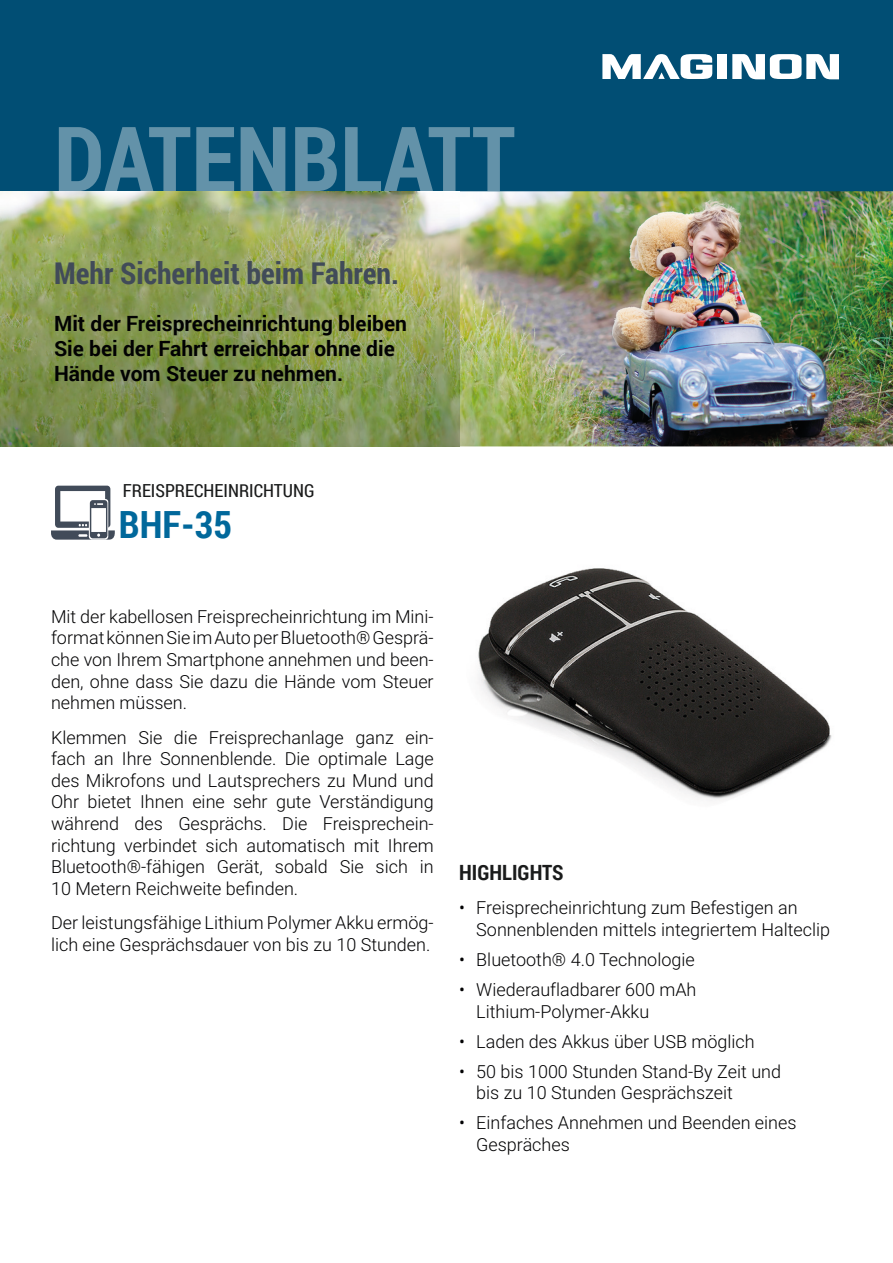
<style>
.page{position:relative;width:893px;height:1263px;background:#fff}
.page>*{position:absolute;margin:0;border:0;box-sizing:border-box;transform-origin:0 0}
.t1{font:700 90px "Roboto Condensed";color:#6392a9}
.t2{font:700 37.5px "Roboto Condensed";color:#01689b}
.t3{font:700 30px "Roboto Condensed";color:#414b59}
.t4{font:700 21px/25.2px "Roboto";color:#020203}
.t5{font:700 21px "Roboto Condensed";color:#1a1b1b}
.t6{font:300 18px/21.6px "Roboto";color:#020203}
.t7{font:18px "Roboto Condensed";color:#1a1b1b}
</style>
<div class="page">
<div style="left:0;top:0;width:893px;height:191px;background:#014e74"></div>
<div style="left:717px;top:54px;width:10px;height:25px;background:#fff"></div>
<svg style="left:732px;top:54px;width:107px;height:25px"></svg>
<svg style="left:602px;top:54px;width:110px;height:25px"></svg>
<svg style="left:51px;top:486px;width:64px;height:54px"></svg>
<img style="left:459px;top:192px;width:434px;height:254px">
<img style="left:52px;top:446px;width:369px;height:1px">
<img style="left:460px;top:191px;width:433px;height:1px">
<img style="left:478px;top:568px;width:354px;height:233px">
<img style="left:0;top:191px;width:459px;height:255px">
<h1 class="t1" style="left:54px;top:96px;width:463px">DATENBLATT</h1>
<h3 class="t3" style="left:54px;top:252px;width:347px">Mehr Sicherheit beim Fahren.</h3>
<p class="t4" style="left:54px;top:310px;width:355px">Mit der Freisprecheinrichtung bleiben<br>Sie bei der Fahrt erreichbar ohne die<br>Hände vom Steuer zu nehmen.</p>
<p class="t7" style="left:123px;top:478px;width:193px">FREISPRECHEINRICHTUNG</p>
<h2 class="t2" style="left:119px;top:498px;width:115px">BHF-35</h2>
<p class="t6" style="left:51px;top:605px;width:384px;text-align:justify">Mit der kabellosen Freisprecheinrichtung im Mini&shy;format können Sie im Auto per Bluetooth® Gesprä&shy;che von Ihrem Smartphone annehmen und been&shy;den, ohne dass Sie dazu die Hände vom Steuer nehmen müssen.</p>
<p class="t6" style="left:51px;top:726px;width:384px;text-align:justify">Klemmen Sie die Freisprechanlage ganz ein&shy;fach an Ihre Sonnenblende. Die optimale Lage des Mikrofons und Lautsprechers zu Mund und Ohr bietet Ihnen eine sehr gute Verständigung während des Gesprächs. Die Freisprechein&shy;richtung verbindet sich automatisch mit Ihrem Bluetooth®-fähigen Gerät, sobald Sie sich in 10 Metern Reichweite befinden.</p>
<p class="t6" style="left:51px;top:911px;width:384px">Der leistungsfähige Lithium Polymer Akku ermög&shy;lich eine Gesprächsdauer von bis zu 10 Stunden.</p>
<p class="t5" style="left:459px;top:857px;width:106px">HIGHLIGHTS</p>
<p class="t6" style="left:476px;top:896px;width:355px;text-indent:-17px">• Freisprecheinrichtung zum Befestigen an<br>Sonnenblenden mittels integriertem Halteclip</p>
<p class="t6" style="left:459px;top:948px;width:237px">• Bluetooth® 4.0 Technologie</p>
<p class="t6" style="left:476px;top:978px;width:222px;text-indent:-17px">• Wiederaufladbarer 600 mAh<br>Lithium-Polymer-Akku</p>
<p class="t6" style="left:459px;top:1030px;width:297px">• Laden des Akkus über USB möglich</p>
<p class="t6" style="left:476px;top:1060px;width:306px;text-indent:-17px">• 50 bis 1000 Stunden Stand-By Zeit und bis zu 10 Stunden Gesprächszeit</p>
<p class="t6" style="left:476px;top:1111px;width:322px;text-indent:-17px">• Einfaches Annehmen und Beenden eines<br>Gespräches</p>
</div>
